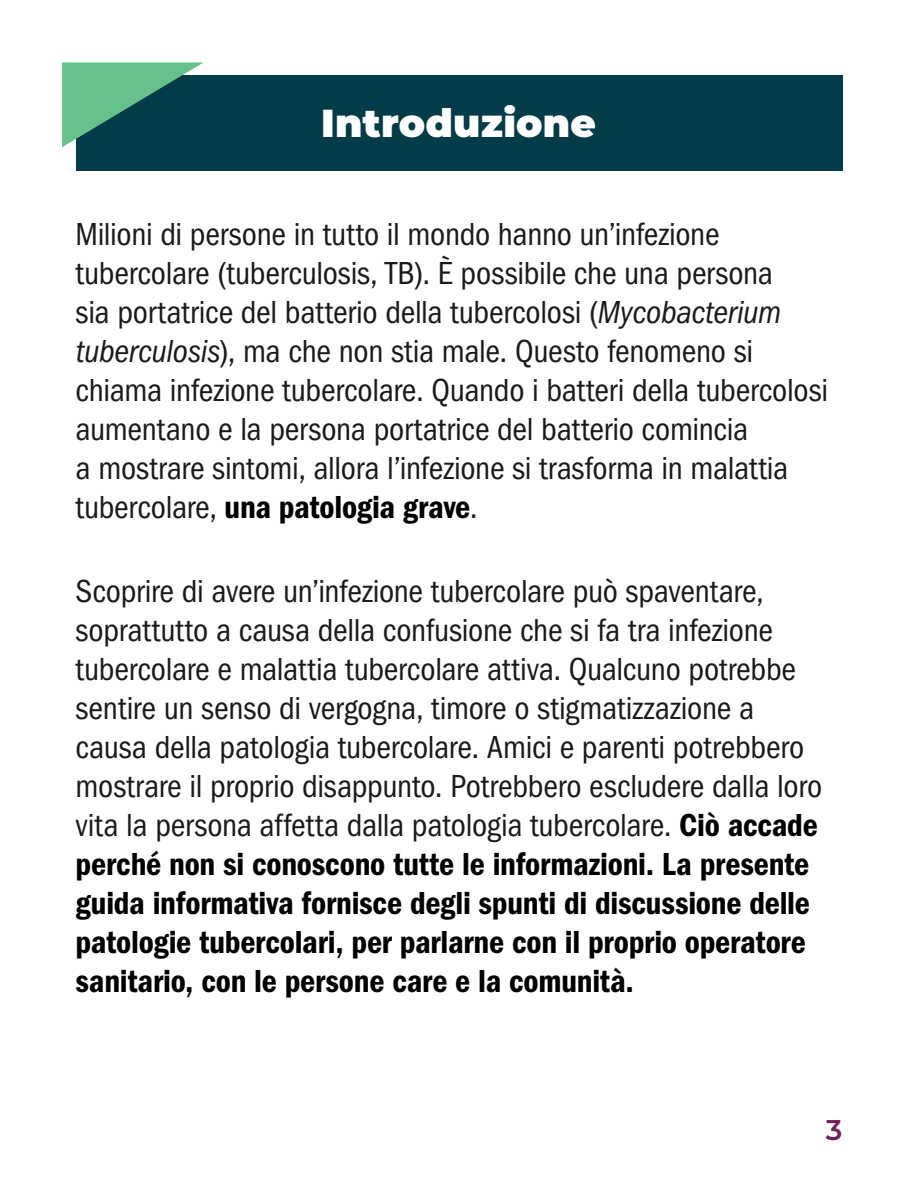
<style>
.page{position:relative;width:918px;height:1188px;background:#fff}
.page>*{position:absolute;margin:0;border:0;box-sizing:border-box;transform-origin:0 0}
.Title__Introduction{font:900 39px "Montserrat";letter-spacing:.005em;color:#fff}
.Body{font:condensed 33px/39px "Franklin Gothic LT Pro";letter-spacing:-.01em;color:#1a1a1a}
.t1{font:600 28.5px "Montserrat";color:#721f5c}
.s1{font-style:italic}
.s2{font-family:"Franklin Gothic LT Pro Cn Dm";font-stretch:normal;color:#000}
</style>
<div class="page">
<div style="left:76px;top:75px;width:766px;height:96px;background:#023c49"></div>
<svg style="left:62px;top:62px;width:142px;height:85px"></svg>
<p class="Title__Introduction" style="left:321px;top:93px;width:276px">Introduzione</p>
<p class="Body" style="left:76px;top:215px;width:754px">Milioni di persone in tutto il mondo hanno un’infezione tubercolare (tuberculosis, TB). È possibile che una persona<br>sia portatrice del batterio della tubercolosi (<span class="s1">Mycobacterium tuberculosis</span>), ma che non stia male. Questo fenomeno si chiama infezione tubercolare. Quando i batteri della tubercolosi aumentano e la persona portatrice del batterio comincia<br>a mostrare sintomi, allora l’infezione si trasforma in malattia tubercolare, <span class="s2">una patologia grave</span>.</p>
<p class="Body" style="left:76px;top:572px;width:748px">Scoprire di avere un’infezione tubercolare può spaventare, soprattutto a causa della confusione che si fa tra infezione tubercolare e malattia tubercolare attiva. Qualcuno potrebbe sentire un senso di vergogna, timore o stigmatizzazione a causa della patologia tubercolare. Amici e parenti potrebbero mostrare il proprio disappunto. Potrebbero escludere dalla loro vita la persona affetta dalla patologia tubercolare. <span class="s2">Ciò accade perché non si conoscono tutte le informazioni. La presente guida informativa fornisce degli spunti di discussione delle patologie tubercolari, per parlarne con il proprio operatore sanitario, con le persone care e la comunità.</span></p>
<p class="t1" style="left:826px;top:1110px;width:18px">3</p>
</div>
